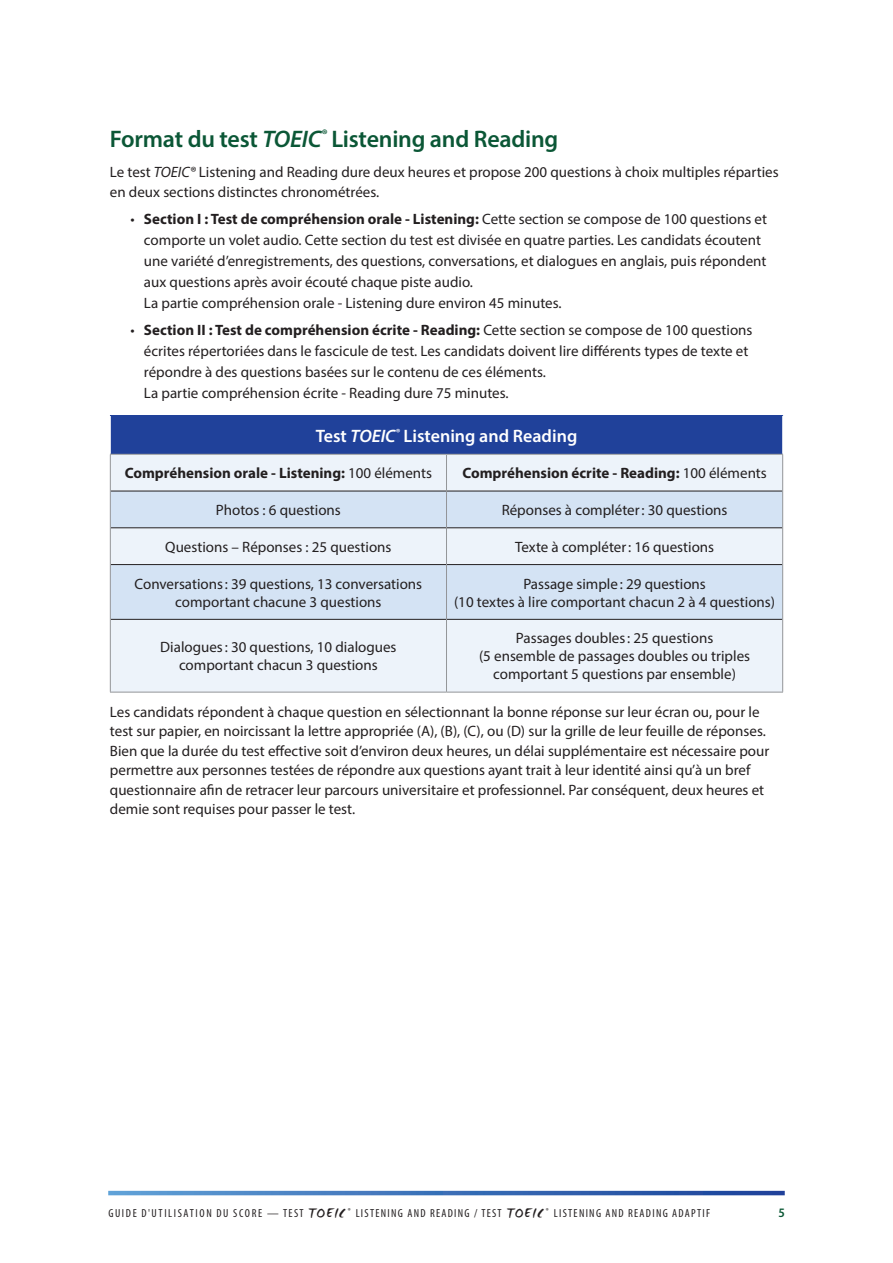
<style>
.page{position:relative;width:893px;height:1263px;background:#fff}
.page>*{position:absolute;margin:0;border:0;box-sizing:border-box;transform-origin:0 0}
.H2{font:600 24px "Myriad Pro";letter-spacing:-.01em;color:#0b5736}
.Table_header{font:600 18px "Myriad Pro";color:#fff}
.table_body{font:15px/21px "Myriad Pro";color:#231f20}
.table_body-2{font:700 15px "Myriad Pro";color:#231f20}
.t1{font:600 semi-condensed 12.9px "Myriad Pro";color:#0a5734}
.t2{font:condensed 11.7px "Myriad Pro";letter-spacing:.11em;color:#231f20}
.s1{font-style:italic}
.s2{font-weight:700}
.s3{font-weight:400}
.s4{font-family:"WC Mano Negra Bta";font-stretch:normal;font-size:15.6px}
</style>
<div class="page">
<div style="left:110px;top:415px;width:673px;height:39px;background:#20419a"></div>
<div style="left:111px;top:455px;width:671px;height:237px;background:#edf3fa"></div>
<svg style="left:111px;top:492px;width:671px;height:127px;fill:#d4e3f4"></svg>
<hr style="left:111px;top:491px;width:335px;height:1px;background:#231f20">
<hr style="left:447px;top:491px;width:335px;height:1px;background:#231f20">
<hr style="left:111px;top:527px;width:335px;height:1px;background:#231f20">
<hr style="left:447px;top:527px;width:335px;height:1px;background:#231f20">
<hr style="left:111px;top:564px;width:335px;height:1px;background:#231f20">
<hr style="left:447px;top:564px;width:335px;height:1px;background:#231f20">
<hr style="left:111px;top:619px;width:335px;height:1px;background:#231f20">
<hr style="left:447px;top:619px;width:335px;height:1px;background:#231f20">
<hr style="left:110px;top:416px;width:1px;height:38px;background:#fff">
<hr style="left:782px;top:416px;width:1px;height:38px;background:#fff">
<hr style="left:110px;top:454px;width:336px;height:1px;background:#939598">
<hr style="left:110px;top:455px;width:1px;height:36px;background:#939598">
<hr style="left:446px;top:454px;width:337px;height:1px;background:#939598">
<hr style="left:446px;top:455px;width:1px;height:36px;background:#939598">
<hr style="left:782px;top:455px;width:1px;height:36px;background:#939598">
<hr style="left:110px;top:491px;width:1px;height:37px;background:#939598">
<hr style="left:446px;top:491px;width:1px;height:37px;background:#939598">
<hr style="left:782px;top:491px;width:1px;height:37px;background:#939598">
<hr style="left:110px;top:528px;width:1px;height:37px;background:#939598">
<hr style="left:446px;top:528px;width:1px;height:37px;background:#939598">
<hr style="left:782px;top:528px;width:1px;height:37px;background:#939598">
<hr style="left:110px;top:565px;width:1px;height:54px;background:#939598">
<hr style="left:446px;top:565px;width:1px;height:54px;background:#939598">
<hr style="left:782px;top:565px;width:1px;height:54px;background:#939598">
<hr style="left:110px;top:619px;width:1px;height:73px;background:#939598">
<hr style="left:446px;top:619px;width:1px;height:73px;background:#939598">
<hr style="left:782px;top:619px;width:1px;height:73px;background:#939598">
<hr style="left:110px;top:692px;width:336px;height:1px;background:#939598">
<hr style="left:446px;top:692px;width:337px;height:1px;background:#939598">
<svg style="left:108px;top:1191px;width:677px;height:4px"></svg>
<h3 class="H2" style="left:110px;top:124px;width:450px">Format du test <span class="s1">TOEIC</span><sup>®</sup> Listening and Reading</h3>
<p class="table_body" style="left:110px;top:162px;width:670px;line-height:19.5px">Le test <span class="s1">TOEIC®</span> Listening and Reading dure deux heures et propose 200 questions à choix multiples réparties en deux sections distinctes chronométrées.</p>
<p class="table_body" style="left:144px;top:208px;width:624px;text-indent:-14px">• <span class="s2">Section I : Test de compréhension orale - Listening:</span> Cette section se compose de 100 questions et comporte un volet audio. Cette section du test est divisée en quatre parties. Les candidats écoutent une variété d’enregistrements, des questions, conversations, et dialogues en anglais, puis répondent aux questions après avoir écouté chaque piste audio.<br>La partie compréhension orale - Listening dure environ 45 minutes.</p>
<p class="table_body" style="left:144px;top:320px;width:610px;text-indent:-14px">• <span class="s2">Section II : Test de compréhension écrite - Reading:</span> Cette section se compose de 100 questions écrites répertoriées dans le fascicule de test. Les candidats doivent lire différents types de texte et répondre à des questions basées sur le contenu de ces éléments.<br>La partie compréhension écrite - Reading dure 75 minutes.</p>
<p class="Table_header" style="left:316px;top:424px;width:263px">Test <span class="s1">TOEIC</span><sup>®</sup> Listening and Reading</p>
<p class="table_body-2" style="left:125px;top:463px;width:309px">Compréhension orale - Listening: <span class="s3">100 éléments</span></p>
<p class="table_body-2" style="left:462px;top:463px;width:306px">Compréhension écrite - Reading: <span class="s3">100 éléments</span></p>
<p class="table_body" style="left:216px;top:499px;width:126px">Photos : 6 questions</p>
<p class="table_body" style="left:502px;top:499px;width:227px">Réponses à compléter: 30 questions</p>
<p class="table_body" style="left:165px;top:536px;width:228px">Questions – Réponses : 25 questions</p>
<p class="table_body" style="left:515px;top:536px;width:201px">Texte à compléter: 16 questions</p>
<p class="table_body" style="left:135px;top:574px;width:289px;line-height:18px;text-align:center">Conversations: 39 questions, 13 conversations comportant chacune 3 questions</p>
<p class="table_body" style="left:454px;top:574px;width:323px;line-height:18px;text-align:center">Passage simple: 29 questions<br>(10 textes à lire comportant chacun 2 à 4 questions)</p>
<p class="table_body" style="left:160px;top:638px;width:238px;line-height:18px;text-align:center">Dialogues: 30 questions, 10 dialogues comportant chacun 3 questions</p>
<p class="table_body" style="left:479px;top:629px;width:273px;line-height:18px;text-align:center">Passages doubles: 25 questions<br>(5 ensemble de passages doubles ou triples comportant 5 questions par ensemble)</p>
<p class="table_body" style="left:110px;top:702px;width:661px;line-height:19.5px">Les candidats répondent à chaque question en sélectionnant la bonne réponse sur leur écran ou, pour le test sur papier, en noircissant la lettre appropriée (A), (B), (C), ou (D) sur la grille de leur feuille de réponses.<br>Bien que la durée du test effective soit d’environ deux heures, un délai supplémentaire est nécessaire pour permettre aux personnes testées de répondre aux questions ayant trait à leur identité ainsi qu’à un bref questionnaire afin de retracer leur parcours universitaire et professionnel. Par conséquent, deux heures et demie sont requises pour passer le test.</p>
<p class="t2" style="left:108px;top:1205px;width:603px">GUIDE D'UTILISATION DU SCORE — TEST <span class="s4">TOEIC</span> <sup>®</sup> LISTENING AND READING / TEST <span class="s4">TOEIC</span> <sup>®</sup> LISTENING AND READING ADAPTIF</p>
<p class="t1" style="left:778px;top:1204px;width:8px">5</p>
</div>
